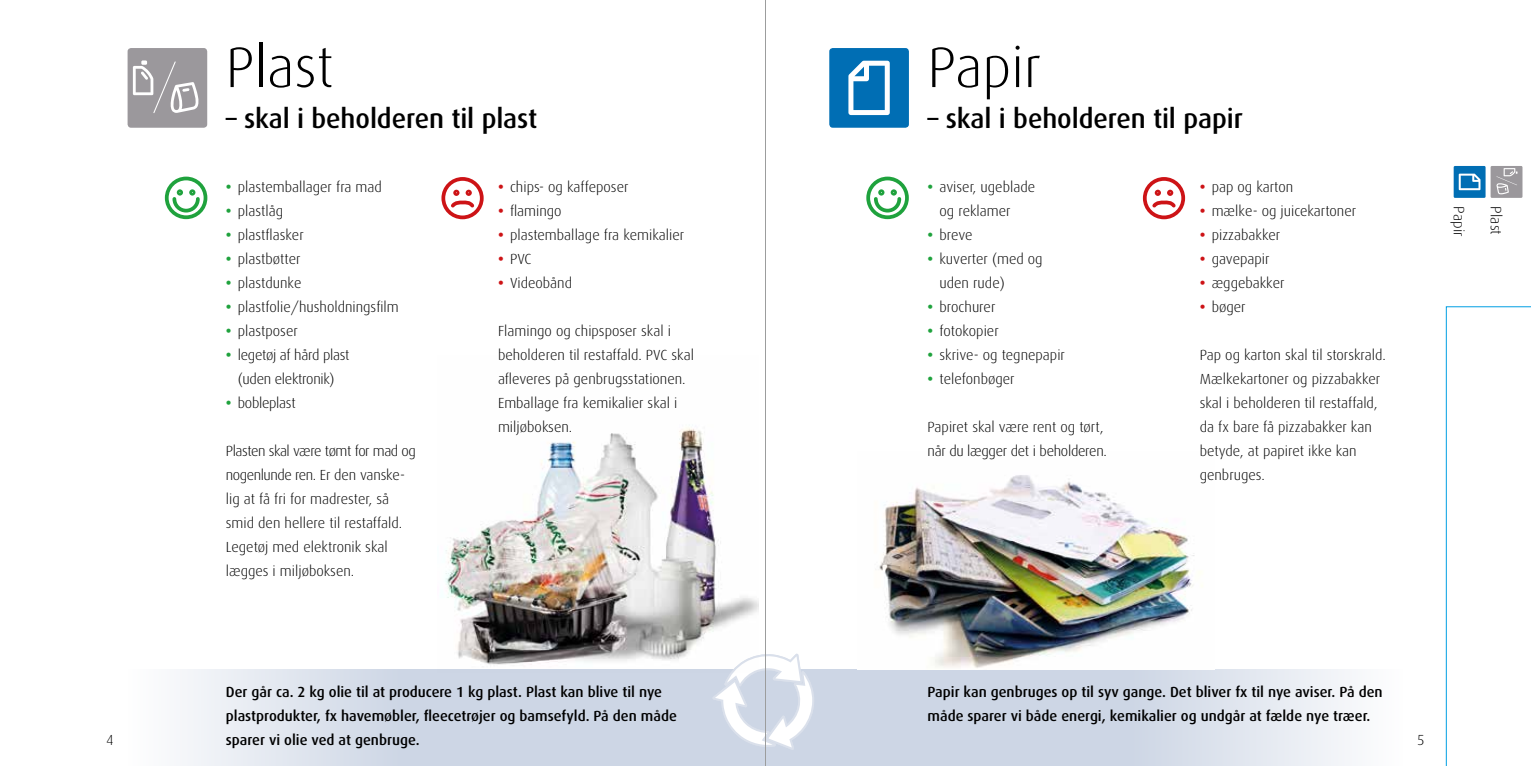
<style>
.page{position:relative;width:1531px;height:766px;background:#fff}
.page>*{position:absolute;margin:0;border:0;box-sizing:border-box;transform-origin:0 0}
.t1{font:300 57px "Dax";color:#000}
.t2{font:500 27px "Dax";letter-spacing:-.005em;color:#000}
.t3{font:300 15px "Dax";color:#000}
.t4{font:300 14.7px/24px "Dax";color:#000}
.t5{font:500 14.7px/24px "Dax";color:#000}
.t6{font:300 14.7px/24px "Dax";letter-spacing:-.02em;color:#000;text-align:center}
.s1{font-weight:700;color:#1fa23d}
.s2{font-weight:700;color:#cd1316}
</style>
<div class="page">
<svg style="left:182px;top:669px;width:583px;height:96px;background:#d5dce9"></svg>
<svg style="left:766px;top:669px;width:584px;height:96px;background:#d5dce9"></svg>
<svg style="left:866px;top:176px;width:43px;height:44px"></svg>
<svg style="left:164px;top:176px;width:44px;height:44px"></svg>
<svg style="left:441px;top:177px;width:43px;height:43px"></svg>
<svg style="left:711px;top:653px;width:102px;height:109px"></svg>
<svg style="left:1142px;top:177px;width:44px;height:43px"></svg>
<hr style="left:765px;top:0;width:1px;height:765px;background:#9c9d9d">
<div style="left:1490px;top:166px;width:32px;height:32px;background:#9b989c"></div>
<svg style="left:1496px;top:168px;width:21px;height:26px"></svg>
<div style="left:128px;top:48px;width:79px;height:80px;background:#9b989c;border-radius:4px"></div>
<svg style="left:133px;top:60px;width:65px;height:53px"></svg>
<div style="left:1453px;top:166px;width:32px;height:32px;background:#006eb4"></div>
<svg style="left:1458px;top:173px;width:22px;height:17px"></svg>
<div style="left:829px;top:48px;width:80px;height:80px;background:#006eb4;border-radius:4px"></div>
<svg style="left:848px;top:61px;width:42px;height:54px"></svg>
<img style="left:875px;top:475px;width:320px;height:193px">
<img style="left:437px;top:427px;width:321px;height:245px">
<svg style="left:1446px;top:306px;width:85px;height:459px"></svg>
<h1 class="t1" style="left:226px;top:36px;width:109px">Plast</h1>
<h2 class="t2" style="left:226px;top:103px;width:313px">– skal i beholderen til plast</h2>
<p class="t4" style="left:226px;top:175px;width:158px"><span class="s1">•</span> plastemballager fra mad</p>
<p class="t4" style="left:226px;top:199px;width:59px"><span class="s1">•</span> plastlåg</p>
<p class="t4" style="left:226px;top:223px;width:79px"><span class="s1">•</span> plastflasker</p>
<p class="t4" style="left:226px;top:247px;width:76px"><span class="s1">•</span> plastbøtter</p>
<p class="t4" style="left:226px;top:271px;width:77px"><span class="s1">•</span> plastdunke</p>
<p class="t4" style="left:226px;top:295px;width:174px"><span class="s1">•</span> plastfolie/husholdningsfilm</p>
<p class="t4" style="left:226px;top:319px;width:74px"><span class="s1">•</span> plastposer</p>
<p class="t6" style="left:226px;top:343px;width:125px"><span class="s1">•</span> legetøj af hård plast (uden elektronik)</p>
<p class="t6" style="left:226px;top:391px;width:71px"><span class="s1">•</span> bobleplast</p>
<p class="t4" style="left:226px;top:439px;width:192px">Plasten skal være tømt for mad og nogenlunde ren. Er den vanske&shy;lig at få fri for madrester, så smid den hellere til restaffald.<br>Legetøj med elektronik skal lægges i miljøboksen.</p>
<p class="t4" style="left:498px;top:175px;width:132px"><span class="s2">•</span> chips- og kaffeposer</p>
<p class="t4" style="left:498px;top:199px;width:65px"><span class="s2">•</span> flamingo</p>
<p class="t4" style="left:498px;top:223px;width:188px"><span class="s2">•</span> plastemballage fra kemikalier</p>
<p class="t4" style="left:498px;top:247px;width:35px"><span class="s2">•</span> PVC</p>
<p class="t4" style="left:498px;top:271px;width:76px"><span class="s2">•</span> Videobånd</p>
<p class="t4" style="left:498px;top:319px;width:197px">Flamingo og chipsposer skal i beholderen til restaffald. PVC skal afleveres på genbrugsstationen.<br>Emballage fra kemikalier skal i miljøboksen.</p>
<h1 class="t1" style="left:927px;top:36px;width:115px">Papir</h1>
<h2 class="t2" style="left:927px;top:103px;width:317px">– skal i beholderen til papir</h2>
<p class="t4" style="left:939px;top:175px;width:97px;text-indent:-12px"><span class="s1">•</span> aviser, ugeblade og reklamer</p>
<p class="t4" style="left:927px;top:223px;width:47px"><span class="s1">•</span> breve</p>
<p class="t4" style="left:939px;top:247px;width:105px;text-indent:-12px"><span class="s1">•</span> kuverter (med og uden rude)</p>
<p class="t4" style="left:927px;top:295px;width:69px"><span class="s1">•</span> brochurer</p>
<p class="t4" style="left:927px;top:319px;width:73px"><span class="s1">•</span> fotokopier</p>
<p class="t4" style="left:927px;top:343px;width:139px"><span class="s1">•</span> skrive- og tegnepapir</p>
<p class="t4" style="left:927px;top:367px;width:89px"><span class="s1">•</span> telefonbøger</p>
<p class="t6" style="left:927px;top:415px;width:181px;text-align:left">Papiret skal være rent og tørt, når du lægger det i beholderen.</p>
<p class="t4" style="left:1199px;top:175px;width:95px"><span class="s2">•</span> pap og karton</p>
<p class="t4" style="left:1199px;top:199px;width:158px"><span class="s2">•</span> mælke- og juicekartoner</p>
<p class="t4" style="left:1199px;top:223px;width:82px"><span class="s2">•</span> pizzabakker</p>
<p class="t4" style="left:1199px;top:247px;width:71px"><span class="s2">•</span> gavepapir</p>
<p class="t4" style="left:1199px;top:271px;width:86px"><span class="s2">•</span> æggebakker</p>
<p class="t4" style="left:1199px;top:295px;width:47px"><span class="s2">•</span> bøger</p>
<p class="t4" style="left:1199px;top:343px;width:188px">Pap og karton skal til storskrald.<br>Mælkekartoner og pizzabakker skal i beholderen til restaffald, da fx bare få pizzabakker kan betyde, at papiret ikke kan genbruges.</p>
<p class="t3" style="left:1467px;top:206px;width:31px;rotate:90deg">Papir</p>
<p class="t3" style="left:1504px;top:206px;width:30px;rotate:90deg">Plast</p>
<p class="t5" style="left:226px;top:679px;width:452px">Der går ca. 2 kg olie til at producere 1 kg plast. Plast kan blive til nye plastprodukter, fx havemøbler, fleecetrøjer og bamsefyld. På den måde sparer vi olie ved at genbruge.</p>
<p class="t5" style="left:927px;top:679px;width:457px">Papir kan genbruges op til syv gange. Det bliver fx til nye aviser. På den måde sparer vi både energi, kemikalier og undgår at fælde nye træer.</p>
<p class="t4" style="left:106px;top:727px;width:9px">4</p>
<p class="t4" style="left:1417px;top:727px;width:9px">5</p>
</div>
